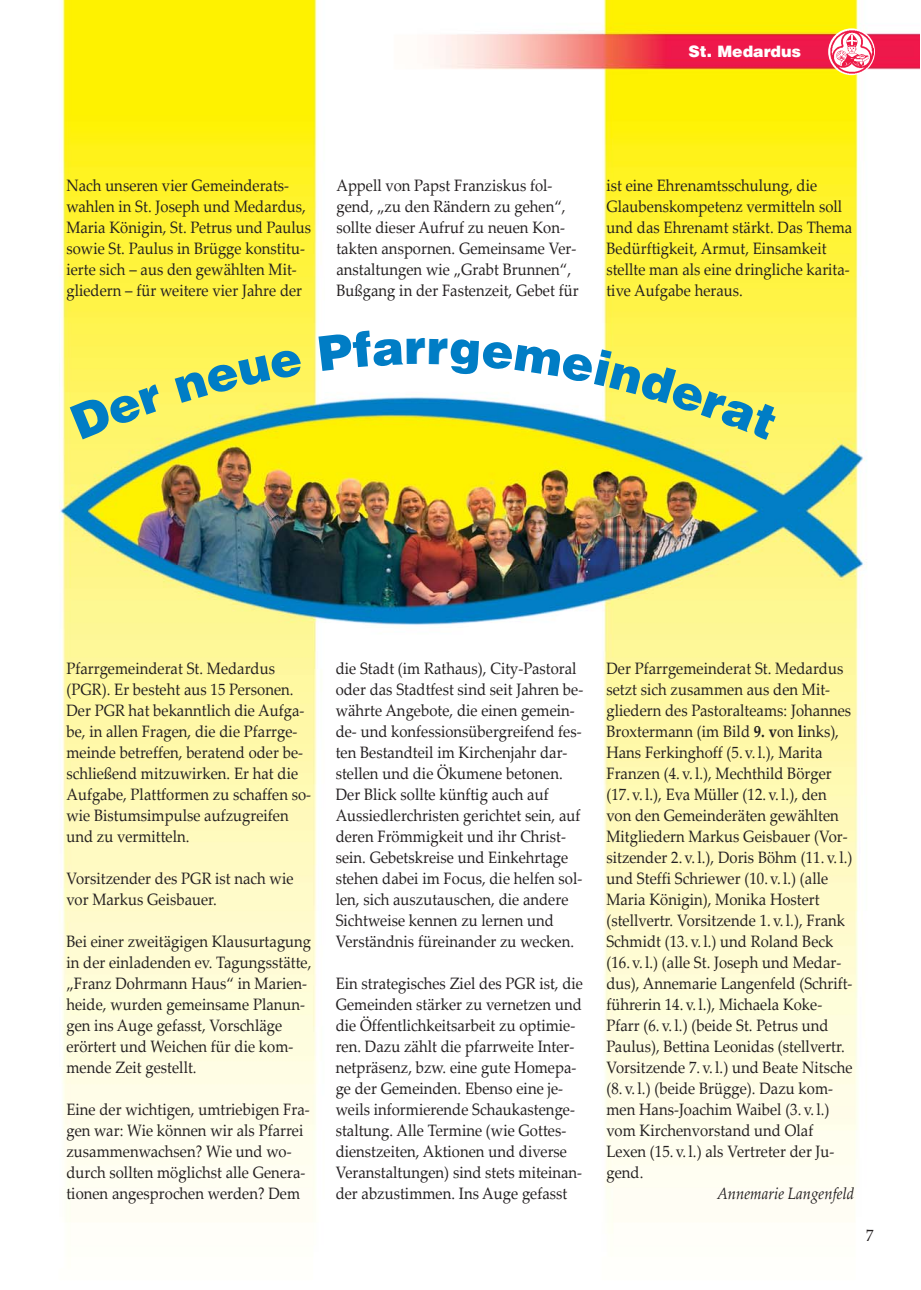
<style>
.page{position:relative;width:921px;height:1290px;background:#fff}
.page>*{position:absolute;margin:0;border:0;box-sizing:border-box;transform-origin:0 0}
.t1{font:16.5px/21px "Palatino Linotype";color:#231f20;scale:.9 1}
.t2{font:italic 16.5px "Palatino Linotype";color:#231f20;scale:.9 1}
.t3{font:900 15.75px "Helvetica";color:#fff}
.s1{font-weight:700}
</style>
<div class="page">
<img style="left:59px;top:1px;width:861px;height:1232px">
<svg style="left:828px;top:28px;width:47px;height:47px"></svg>
<img style="left:830px;top:31px;width:43px;height:42px">
<div style="left:70px;top:384px;width:94px;height:55px;background:#fef567"></div>
<div style="left:174px;top:348px;width:129px;height:55px;background:#fff45c"></div>
<svg style="left:318px;top:331px;width:461px;height:110px"></svg>
<p class="t3" style="left:689px;top:46px;width:114px">St. Medardus</p>
<p class="t1" style="left:66px;top:177px;width:273px">Nach unseren vier Gemeinderats&shy;wahlen in St. Joseph und Medardus, Maria Königin, St. Petrus und Paulus sowie St. Paulus in Brügge konstitu&shy;ierte sich – aus den gewählten Mit&shy;gliedern – für weitere vier Jahre der</p>
<p class="t1" style="left:336px;top:177px;width:271px">Appell von Papst Franziskus fol&shy;gend, „zu den Rändern zu gehen“, sollte dieser Aufruf zu neuen Kon&shy;takten anspornen. Gemeinsame Ver&shy;anstaltungen wie „Grabt Brunnen“, Bußgang in der Fastenzeit, Gebet für</p>
<p class="t1" style="left:606px;top:177px;width:275px">ist eine Ehrenamtsschulung, die Glaubenskompetenz vermitteln soll und das Ehrenamt stärkt. Das Thema Bedürftigkeit, Armut, Einsamkeit stellte man als eine dringliche karita&shy;tive Aufgabe heraus.</p>
<p class="t1" style="left:66px;top:660px;width:274px">Pfarrgemeinderat St. Medardus (PGR). Er besteht aus 15 Personen.<br>Der PGR hat bekanntlich die Aufga&shy;be, in allen Fragen, die die Pfarrge&shy;meinde betreffen, beratend oder be&shy;schließend mitzuwirken. Er hat die Aufgabe, Plattformen zu schaffen so&shy;wie Bistumsimpulse aufzugreifen und zu vermitteln.</p>
<p class="t1" style="left:66px;top:870px;width:254px">Vorsitzender des PGR ist nach wie vor Markus Geisbauer.</p>
<p class="t1" style="left:66px;top:933px;width:274px">Bei einer zweitägigen Klausurtagung in der einladenden ev. Tagungsstätte, „Franz Dohrmann Haus“ in Marien&shy;heide, wurden gemeinsame Planun&shy;gen ins Auge gefasst, Vorschläge erörtert und Weichen für die kom&shy;mende Zeit gestellt.</p>
<p class="t1" style="left:66px;top:1101px;width:272px">Eine der wichtigen, umtriebigen Fra&shy;gen war: Wie können wir als Pfarrei zusammenwachsen? Wie und wo&shy;durch sollten möglichst alle Genera&shy;tionen angesprochen werden? Dem</p>
<p class="t1" style="left:336px;top:660px;width:277px">die Stadt (im Rathaus), City-Pastoral oder das Stadtfest sind seit Jahren be&shy;währte Angebote, die einen gemein&shy;de- und konfessionsübergreifend fes&shy;ten Bestandteil im Kirchenjahr dar&shy;stellen und die Ökumene betonen.<br>Der Blick sollte künftig auch auf Aussiedlerchristen gerichtet sein, auf deren Frömmigkeit und ihr Christ&shy;sein. Gebetskreise und Einkehrtage stehen dabei im Focus, die helfen sol&shy;len, sich auszutauschen, die andere Sichtweise kennen zu lernen und Verständnis füreinander zu wecken.</p>
<p class="t1" style="left:336px;top:975px;width:276px">Ein strategisches Ziel des PGR ist, die Gemeinden stärker zu vernetzen und die Öffentlichkeitsarbeit zu optimie&shy;ren. Dazu zählt die pfarrweite Inter&shy;netpräsenz, bzw. eine gute Homepa&shy;ge der Gemeinden. Ebenso eine je&shy;weils informierende Schaukastenge&shy;staltung. Alle Termine (wie Gottes&shy;dienstzeiten, Aktionen und diverse Veranstaltungen) sind stets miteinan&shy;der abzustimmen. Ins Auge gefasst</p>
<p class="t1" style="left:606px;top:660px;width:275px">Der Pfarrgemeinderat St. Medardus setzt sich zusammen aus den Mit&shy;gliedern des Pastoralteams: Johannes Broxtermann (im Bild <span class="s1">9. v</span>on <span class="s1">l</span>inks), Hans Ferkinghoff (5. v. l.), Marita Franzen (4. v. l.), Mechthild Börger (17. v. l.), Eva Müller (12. v. l.), den von den Gemeinderäten gewählten Mitgliedern Markus Geisbauer (Vor&shy;sitzender 2. v. l.), Doris Böhm (11. v. l.) und Steffi Schriewer (10. v. l.) (alle Maria Königin), Monika Hostert (stellvertr. Vorsitzende 1. v. l.), Frank Schmidt (13. v. l.) und Roland Beck (16. v. l.) (alle St. Joseph und Medar&shy;dus), Annemarie Langenfeld (Schrift&shy;führerin 14. v. l.), Michaela Koke-Pfarr (6. v. l.) (beide St. Petrus und Paulus), Bettina Leonidas (stellvertr.<br>Vorsitzende 7. v. l.) und Beate Nitsche (8. v. l.) (beide Brügge). Dazu kom&shy;men Hans-Joachim Waibel (3. v. l.) vom Kirchenvorstand und Olaf Lexen (15. v. l.) als Vertreter der Ju&shy;gend.</p>
<p class="t2" style="left:717px;top:1187px;width:154px">Annemarie Langenfeld</p>
<p class="t1" style="left:866px;top:1227px;width:10px">7</p>
</div>
